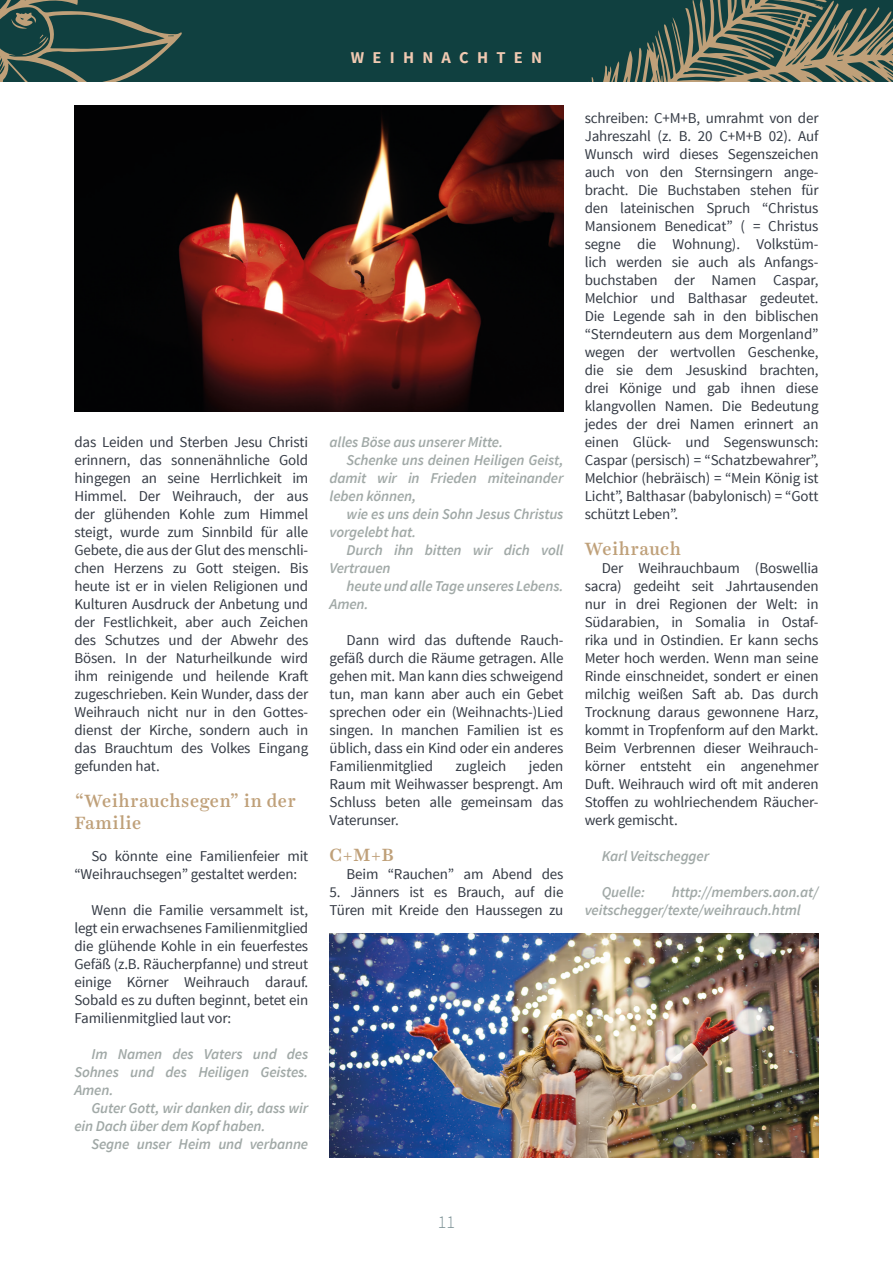
<style>
.page{position:relative;width:893px;height:1263px;background:#fff}
.page>*{position:absolute;margin:0;border:0;box-sizing:border-box;transform-origin:0 0}
.Überschrift_2{font:500 18px/21.6px "Harriet Text";letter-spacing:.025em;color:#bfa079}
.t1{font:300 18px "Source Sans Pro";color:#7f9498}
.PAGE_TITLE_-_top{font:700 16.5px "Source Sans Pro";letter-spacing:.5em;color:#f0c9b1}
.Fließtext_1{font:15px/18px "Source Sans Pro";letter-spacing:-.01em;color:#343a44;text-align:justify}
.Fließtext_Autor_Zita{font:italic 600 15px/18px "Source Sans Pro";letter-spacing:-.01em;color:#a1a9a7}
</style>
<div class="page">
<div style="left:0;top:0;width:893px;height:83px;background:#104040"></div>
<svg style="left:493px;top:0;width:400px;height:83px"></svg>
<svg style="left:845px;top:57px;width:26px;height:1px"></svg>
<svg style="left:817px;top:5px;width:8px;height:3px"></svg>
<svg style="left:0;top:0;width:182px;height:83px"></svg>
<img style="left:74px;top:105px;width:489px;height:306px">
<img style="left:330px;top:933px;width:489px;height:225px">
<p class="PAGE_TITLE_-_top" style="left:351px;top:47px;width:193px">WEIHNACHTEN</p>
<p class="Fließtext_1" style="left:74px;top:434px;width:235px">das Leiden und Sterben Jesu Christi erinnern, das sonnenähnliche Gold hingegen an seine Herrlichkeit im Himmel. Der Weihrauch, der aus der glühenden Kohle zum Himmel steigt, wurde zum Sinnbild für alle Gebete, die aus der Glut des menschli&shy;chen Herzens zu Gott steigen. Bis heute ist er in vielen Religionen und Kulturen Ausdruck der Anbetung und der Festlichkeit, aber auch Zeichen des Schutzes und der Abwehr des Bösen. In der Naturheilkunde wird ihm reinigende und heilende Kraft zugeschrieben. Kein Wunder, dass der Weihrauch nicht nur in den Gottes&shy;dienst der Kirche, sondern auch in das Brauchtum des Volkes Eingang gefunden hat.</p>
<p class="Überschrift_2" style="left:74px;top:790px;width:223px">“Weihrauchsegen” in der<br>Familie</p>
<p class="Fließtext_1" style="left:74px;top:848px;width:235px;text-indent:17px">So könnte eine Familienfeier mit “Weihrauchsegen” gestaltet werden:</p>
<p class="Fließtext_1" style="left:74px;top:902px;width:235px;text-indent:17px">Wenn die Familie versammelt ist, legt ein erwachsenes Familienmitglied die glühende Kohle in ein feuerfestes Gefäß (z.B. Räucherpfanne) und streut einige Körner Weihrauch darauf.<br>Sobald es zu duften beginnt, betet ein Familienmitglied laut vor:</p>
<p class="Fließtext_Autor_Zita" style="left:74px;top:1045px;width:235px;text-align:justify;text-indent:17px">Im Namen des Vaters und des Sohnes und des Heiligen Geistes.<br>Amen.</p>
<p class="Fließtext_Autor_Zita" style="left:74px;top:1099px;width:235px;text-indent:17px">Guter Gott, wir danken dir, dass wir ein Dach über dem Kopf haben.</p>
<p class="Fließtext_Autor_Zita" style="left:91px;top:1135px;width:218px">Segne unser Heim und verbanne</p>
<p class="Fließtext_Autor_Zita" style="left:330px;top:433px;width:175px">alles Böse aus unserer Mitte.</p>
<p class="Fließtext_Autor_Zita" style="left:330px;top:451px;width:235px;text-align:justify;text-indent:17px">Schenke uns deinen Heiligen Geist, damit wir in Frieden miteinander leben können,</p>
<p class="Fließtext_Autor_Zita" style="left:330px;top:505px;width:235px;text-indent:17px">wie es uns dein Sohn Jesus Christus vorgelebt hat.</p>
<p class="Fließtext_Autor_Zita" style="left:330px;top:541px;width:235px;text-indent:17px">Durch ihn bitten wir dich voll<br>Vertrauen</p>
<p class="Fließtext_Autor_Zita" style="left:330px;top:577px;width:235px;text-indent:17px">heute und alle Tage unseres Lebens.<br>Amen.</p>
<p class="Fließtext_1" style="left:330px;top:632px;width:235px;text-indent:17px">Dann wird das duftende Rauch&shy;gefäß durch die Räume getragen. Alle gehen mit. Man kann dies schweigend tun, man kann aber auch ein Gebet sprechen oder ein (Weihnachts-)Lied singen. In manchen Familien ist es üblich, dass ein Kind oder ein anderes Familienmitglied</p>
<p class="Fließtext_1" style="left:330px;top:758px;width:235px;text-indent:199px">jeden Raum mit Weihwasser besprengt. Am Schluss beten alle gemeinsam das Vaterunser.</p>
<p class="Überschrift_2" style="left:330px;top:844px;width:66px">C+M+B</p>
<p class="Fließtext_1" style="left:347px;top:866px;width:218px">Beim “Rauchen” am Abend des</p>
<p class="Fließtext_1" style="left:330px;top:884px;width:235px">5. Jänners ist es Brauch, auf die<br>Türen mit Kreide den Haussegen zu</p>
<p class="Fließtext_1" style="left:456px;top:758px;width:52px">zugleich</p>
<p class="Fließtext_1" style="left:585px;top:110px;width:235px">schreiben: C+M+B, umrahmt von der Jahreszahl (z. B. 20 C+M+B 02). Auf Wunsch wird dieses Segenszeichen auch von den Sternsingern ange&shy;bracht. Die Buchstaben stehen für den lateinischen Spruch “Christus Mansionem Benedicat” ( = Christus segne die Wohnung). Volkstüm&shy;lich werden sie auch als Anfangs&shy;buchstaben der Namen Caspar, Melchior und Balthasar gedeutet.<br>Die Legende sah in den biblischen “Sterndeutern aus dem Morgenland” wegen der wertvollen Geschenke, die sie dem Jesuskind brachten, drei Könige und gab ihnen diese klangvollen Namen. Die Bedeutung jedes der drei Namen erinnert an einen Glück- und Segenswunsch:<br>Caspar (persisch) = “Schatzbewahrer”, Melchior (hebräisch) = “Mein König ist Licht”, Balthasar (babylonisch) = “Gott schützt Leben”.</p>
<p class="Überschrift_2" style="left:585px;top:538px;width:98px">Weihrauch</p>
<p class="Fließtext_1" style="left:585px;top:560px;width:235px;text-indent:17px">Der Weihrauchbaum (Boswellia sacra) gedeiht seit Jahrtausenden nur in drei Regionen der Welt: in Südarabien, in Somalia in Ostaf&shy;rika und in Ostindien. Er kann sechs Meter hoch werden. Wenn man seine Rinde einschneidet, sondert er einen milchig weißen Saft ab. Das durch Trocknung daraus gewonnene Harz, kommt in Tropfenform auf den Markt.<br>Beim Verbrennen dieser Weihrauch&shy;körner entsteht ein angenehmer Duft. Weihrauch wird oft mit anderen Stoffen zu wohlriechendem Räucher&shy;werk gemischt.</p>
<p class="Fließtext_Autor_Zita" style="left:602px;top:847px;width:109px">Karl Veitschegger</p>
<p class="Fließtext_Autor_Zita" style="left:602px;top:883px;width:45px">Quelle:</p>
<p class="Fließtext_Autor_Zita" style="left:585px;top:883px;width:235px;text-indent:87px">http://members.aon.at/ veitschegger/texte/weihrauch.html</p>
<p class="t1" style="left:438px;top:1211px;width:19px">11</p>
</div>
